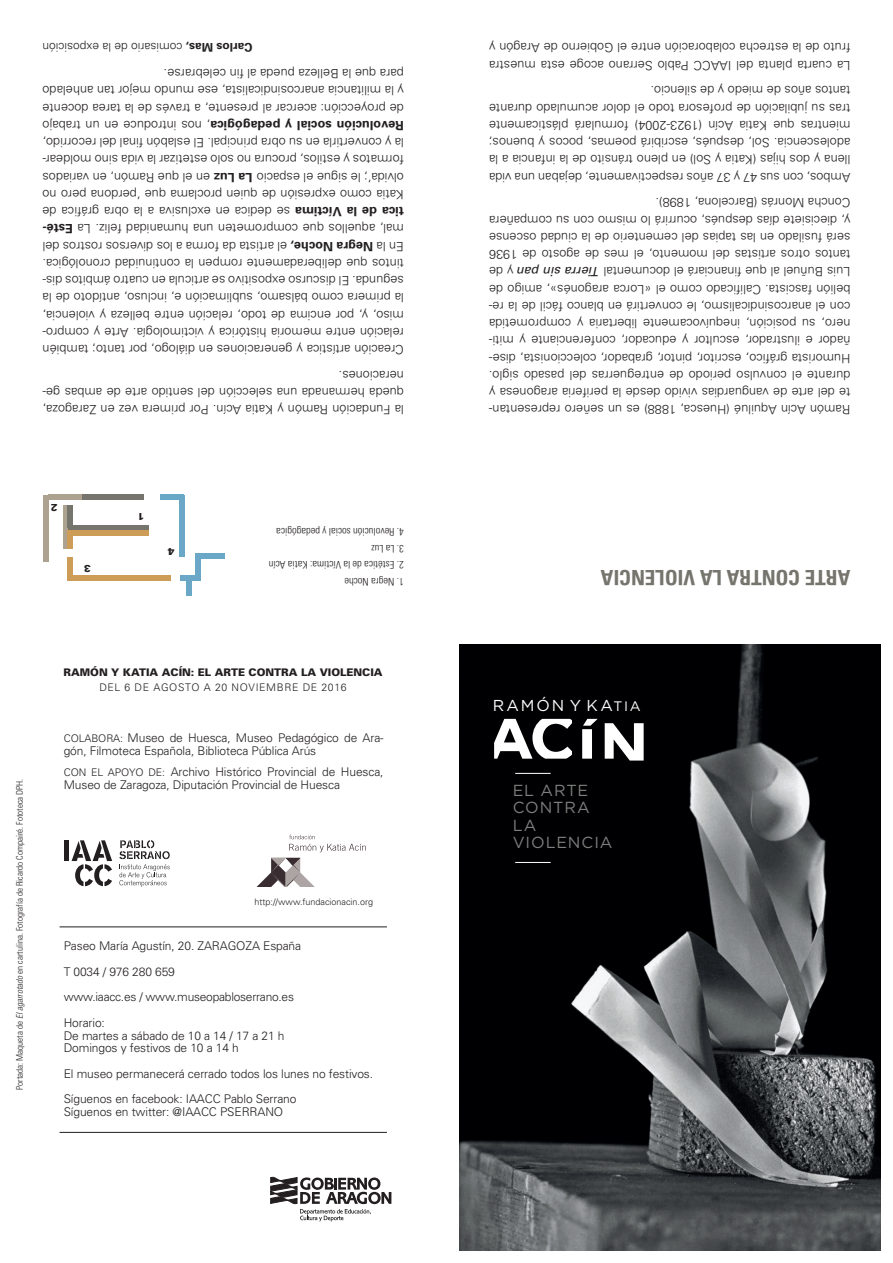
<style>
.page{position:relative;width:893px;height:1263px;background:#fff}
.page>*{position:absolute;margin:0;border:0;box-sizing:border-box;transform-origin:0 0}
.t1{font:700 condensed 21px "Univers";color:#75746d}
.t2{font:16.05px/17.4px "Gotham";letter-spacing:.055em;color:#7d7f7d}
.t3{font:15.75px "Gotham";letter-spacing:.125em;color:#fff}
.t4{font:300 12.75px/17.2px "Univers";color:#231f20;text-align:justify}
.t5{font:300 12px/25.5px "Univers";letter-spacing:-.01em;color:#231f20}
.t6{font:300 condensed 10.5px "Univers";color:#231f20}
.t7{font:900 10.5px "Univers";color:#231f20}
.t8{font:300 10.5px "Univers";letter-spacing:.06em;color:#231f20}
.t9{font:900 10.2px "Univers";color:#231f20}
.t10{font:300 condensed 9px "Univers";color:#231f20}
.t11{font:300 9px "Univers";color:#231f20}
.s1{font-weight:700}
.s2{font-style:italic}
.s3{font-size:10.5px}
.s4{font-weight:400;font-style:italic}
.s5{font-size:13.8px}
</style>
<div class="page">
<div style="left:63px;top:505px;width:5px;height:44px;background:#ada290"></div>
<div style="left:44px;top:495px;width:5px;height:66px;background:#ada290"></div>
<div style="left:179px;top:495px;width:5px;height:62px;background:#6ba8c8"></div>
<div style="left:160px;top:495px;width:23px;height:5px;background:#69a7c7"></div>
<div style="left:180px;top:576px;width:16px;height:5px;background:#6ba8c8"></div>
<div style="left:187px;top:578px;width:5px;height:18px;background:#6ba8c8"></div>
<div style="left:195px;top:553px;width:5px;height:28px;background:#6ba8c8"></div>
<div style="left:195px;top:553px;width:29px;height:5px;background:#6ba8c8"></div>
<div style="left:81px;top:495px;width:63px;height:5px;background:#75746d"></div>
<div style="left:68px;top:505px;width:5px;height:23px;background:#75746d"></div>
<div style="left:68px;top:525px;width:81px;height:5px;background:#75746d"></div>
<div style="left:68px;top:530px;width:81px;height:5px;background:#cd9c56"></div>
<div style="left:68px;top:531px;width:5px;height:18px;background:#cd9c56"></div>
<div style="left:68px;top:576px;width:102px;height:5px;background:#cd9c56"></div>
<div style="left:68px;top:557px;width:5px;height:24px;background:#cd9c56"></div>
<div style="left:48px;top:495px;width:33px;height:5px;background:#ada290"></div>
<svg style="left:271px;top:1177px;width:120px;height:44px"></svg>
<hr style="left:60px;top:926px;width:327px;height:1px;background:#231f20">
<hr style="left:60px;top:1132px;width:327px;height:1px;background:#231f20">
<div style="left:64px;top:840px;width:5px;height:21px;background:#231f20"></div>
<svg style="left:72px;top:840px;width:40px;height:46px"></svg>
<svg style="left:119px;top:840px;width:51px;height:47px"></svg>
<svg style="left:257px;top:858px;width:58px;height:29px"></svg>
<svg style="left:289px;top:835px;width:77px;height:17px"></svg>
<img style="left:459px;top:644px;width:421px;height:606px">
<hr style="left:515px;top:773px;width:36px;height:1px;background:#fff">
<hr style="left:515px;top:862px;width:36px;height:1px;background:#fff">
<svg style="left:582px;top:719px;width:16px;height:40px"></svg>
<svg style="left:605px;top:723px;width:39px;height:37px"></svg>
<svg style="left:494px;top:719px;width:78px;height:40px"></svg>
<p class="t5" style="left:253px;top:60px;width:212px;rotate:-180deg"><span class="s1">Carlos Mas,</span> comisario de la exposición</p>
<p class="t4" style="left:404px;top:359px;width:363px;rotate:-180deg">Creación artística y generaciones en diálogo, por tanto; también relación entre memoria histórica y victimología. Arte y compro&shy;miso, y, por encima de todo, relación entre belleza y violencia, la primera como bálsamo, sublimación e, incluso, antídoto de la segunda. E l discurso expositivo se articula en cuatro ámbitos dis&shy;tintos que deliberadamente rompen la continuidad cronológica.<br>E n la <span class="s1">Negra Noche,</span> el artista da forma a los diversos rostros del mal, aquellos que comprometen una humanidad feliz. L a <span class="s1">Esté&shy;tica de la Víctima</span> se dedica en exclusiva a la obra gráfica de Katia como expresión de quien proclama que ‘perdona pero no olvida’; le sigue el espacio <span class="s1">La Luz</span> en el que R amón, en variados formatos y estilos, procura no solo estetizar la vida sino moldear&shy;la y convertirla en su obra principal. E l eslabón final del recorrido, <span class="s1">Revolución social y pedagógica</span>, nos introduce en un trabajo de proyección: acercar al presente, a través de la tarea docente y la militancia anarcosindicalista, ese mundo mejor tan anhelado para que la B elleza pueda al fin celebrarse.</p>
<p class="t4" style="left:404px;top:419px;width:363px;rotate:-180deg">la Fundación R amón y Katia Acín. Por primera vez en Zaragoza, queda hermanada una selección del sentido arte de ambas ge&shy;neraciones.</p>
<p class="t9" style="left:57px;top:514px;width:8px;rotate:-180deg">2</p>
<p class="t9" style="left:91px;top:575px;width:8px;rotate:-180deg">3</p>
<p class="t9" style="left:145px;top:523px;width:8px;rotate:-180deg">1</p>
<p class="t9" style="left:174px;top:558px;width:8px;rotate:-180deg">4</p>
<p class="t6" style="left:404px;top:538px;width:129px;rotate:-180deg">4. Revolución social y pedagógica</p>
<p class="t6" style="left:404px;top:555px;width:34px;rotate:-180deg">3. La Luz</p>
<p class="t6" style="left:404px;top:571px;width:137px;rotate:-180deg">2. Estética de la Víctima: Katia Acín</p>
<p class="t6" style="left:404px;top:588px;width:61px;rotate:-180deg">1. Negra Noche</p>
<p class="t10" style="left:14px;top:1090px;width:312px;rotate:-90deg">Portada: Maqueta de <span class="s2">El agarrotado</span> en cartulina. Fotografía de Ricardo Compairé. Fototeca DPH.</p>
<p class="t7" style="left:63px;top:666px;width:321px">RAMÓN Y KATIA ACÍN: EL ARTE CONTRA LA VIOLE NCIA</p>
<p class="t8" style="left:99px;top:681px;width:249px">del 6 de agosto a 20 Noviembre de 2016</p>
<p class="t5" style="left:64px;top:731px;width:321px;line-height:12.8px"><span class="s3">Colabora:</span> M useo de Huesca, M useo Pedagógico de Ara&shy;gón, Filmoteca Española, B iblioteca Pública Arús</p>
<p class="t5" style="left:64px;top:765px;width:321px;line-height:12.8px"><span class="s3">Con el apoyo de:</span> Archivo Histórico Provincial de Huesca,<br>M useo de Zaragoza, Diputación Provincial de Huesca</p>
<p class="t11" style="left:254px;top:896px;width:120px">http://www.fundacionacin.org</p>
<p class="t5" style="left:64px;top:933px;width:239px">Paseo María Agustín, 20. Zaragoza España<br>T 0034 / 976 280 659<br>www.iaacc.es / www.museopabloserrano.es<br>Horario:</p>
<p class="t5" style="left:64px;top:1029px;width:222px;line-height:12.8px">De martes a sábado de 10 a 14 / 17 a 21 h<br>Domingos y festivos de 10 a 14 h</p>
<p class="t5" style="left:64px;top:1060px;width:311px">E l museo permanecerá cerrado todos los lunes no festivos.<br>Síguenos en facebook: IAACC Pablo Serrano</p>
<p class="t5" style="left:64px;top:1099px;width:172px">Síguenos en twitter: @IAACC PSERRA</p>
<p class="t5" style="left:265px;top:1099px;width:18px">NO</p>
<p class="t4" style="left:850px;top:74px;width:363px;rotate:-180deg">La cuarta planta del IAA<br>fruto de la estrecha colaboración entre el G obierno de Aragón y</p>
<p class="t4" style="left:711px;top:74px;width:223px;rotate:-180deg">CC Pablo S errano acoge esta muestra</p>
<p class="t4" style="left:850px;top:134px;width:363px;text-align:left;rotate:-180deg">mientras que Katia<br>tras su jubilación de profesora todo el dolor acumulado durante tantos años de miedo y de silencio.</p>
<p class="t4" style="left:850px;top:186px;width:363px;text-align:right;rotate:-180deg">Ambos, con sus 47 y 37 años respectivamente, dejaban una vida llena y dos hijas (Katia y S ol) en pleno tránsito de la infancia a la adolescencia. S ol, después, escribirá poemas, pocos y buenos; Acín (1923-2004) formulará plásticamente</p>
<p class="t4" style="left:850px;top:419px;width:363px;rotate:-180deg">R amón Acín Aquilué (Huesca, 1888) es un señero representan&shy;te del arte de vanguardias vivido desde la periferia aragonesa y durante el convulso periodo de entreguerras del pasado siglo.<br>Humorista gráfico, escritor, pintor, grabador, coleccionista, dise&shy;ñador e ilustrador, escultor y educador, conferenciante y miti&shy;nero, su posición, inequívocamente libertaria y comprometida con el anarcosindicalismo, le convertirá en blanco fácil de la re&shy;belión fascista. Calificado como el «L orca aragonés», amigo de Luis B uñuel al que financiará el documental <span class="s4">Tierra sin pan</span> y de tantos otros artistas del momento, el mes de agosto de 1936 será fusilado en las tapias del cementerio de la ciudad oscense y, diecisiete días después, ocurrirá lo mismo con su compañera Concha M onrás (B arcelona, 1898).</p>
<h1 class="t1" style="left:850px;top:590px;width:251px;rotate:-180deg">arte contra la violencia</h1>
<p class="t3" style="left:493px;top:697px;width:149px">RAMÓN Y KA<span class="s5">TIA</span></p>
<p class="t2" style="left:513px;top:781px;width:45px">EL ARTE<br>CONTRA<br>LA<br>VIOLEN</p>
<p class="t2" style="left:582px;top:833px;width:22px">CIA</p>
</div>
